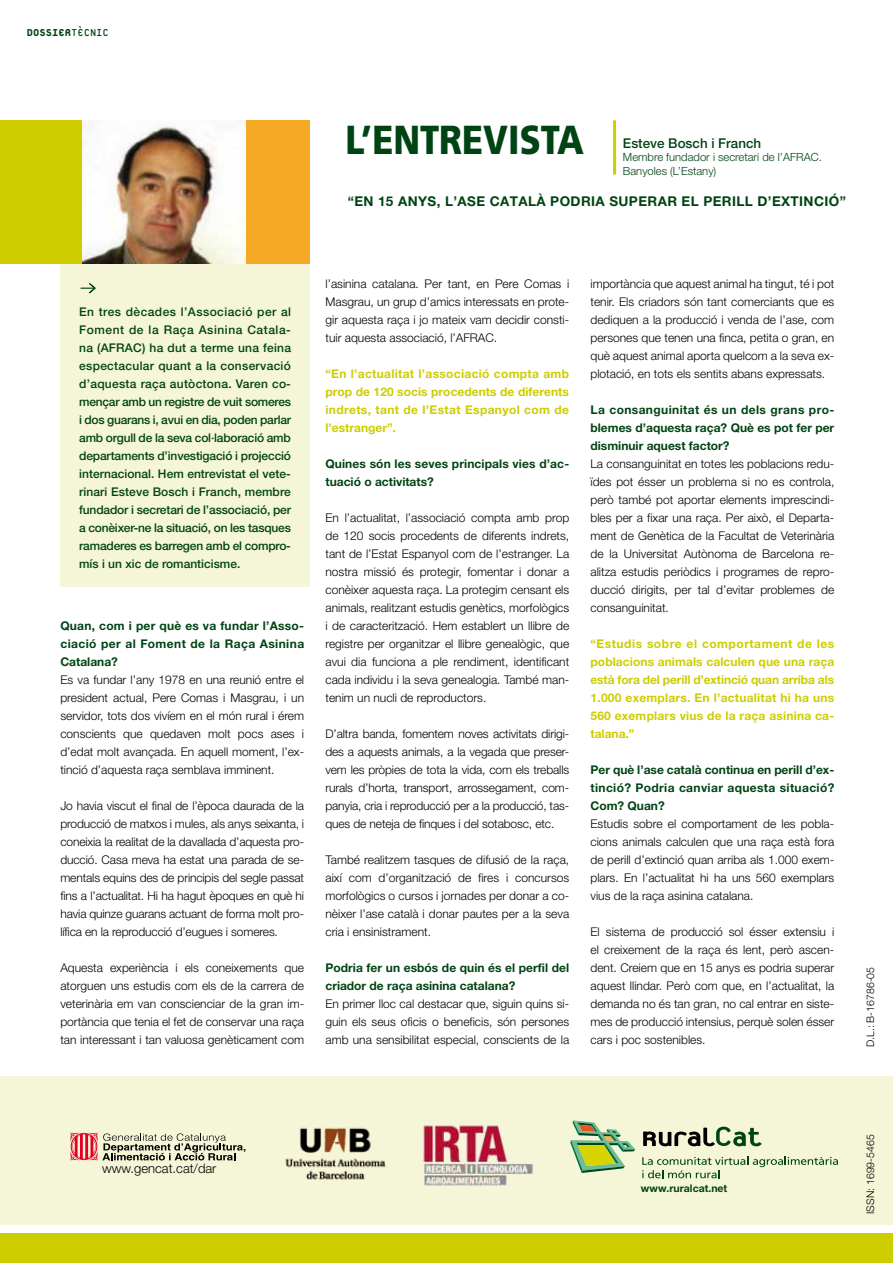
<style>
.page{position:relative;width:893px;height:1263px;background:#fff}
.page>*{position:absolute;margin:0;border:0;box-sizing:border-box;transform-origin:0 0}
.t1{font:900 40.5px "Frutiger";color:#004413;scale:.85 1}
.t2{font:800 15px "Platelet";color:#004413;scale:.91 1}
.t3{font:700 13.5px "Helvetica Neue LT Pro";color:#004413}
.t4{font:500 13.5px "Helvetica Neue LT Pro";color:#004413}
.t5{font:300 13.05px "Helvetica Neue LT Pro";color:#000}
.t6{font:300 12px/18px "Helvetica Neue LT Pro";color:#000;text-align:justify}
.t7{font:500 12px/18px "Helvetica Neue LT Pro";letter-spacing:-.015em;color:#004413;text-align:justify}
.t8{font:700 12px/18px "Helvetica Neue LT Pro";letter-spacing:.005em;color:#004413;text-align:justify}
.t9{font:700 12px/18px "Helvetica Neue LT Pro";letter-spacing:.015em;color:#cdcd00;text-align:justify}
.t10{font:300 11.25px/13.5px "Helvetica Neue LT Pro";color:#004413}
.t11{font:300 10.5px "Helvetica Neue LT Pro";color:#000}
.t12{font:700 10.5px "Helvetica Neue LT Pro";color:#004413}
.s1{font-weight:400}
</style>
<div class="page">
<div style="left:0;top:1233px;width:893px;height:30px;background:#cdcd00"></div>
<div style="left:60px;top:261px;width:249px;height:326px;background:#f5f5d8"></div>
<svg style="left:80px;top:283px;width:16px;height:10px"></svg>
<div style="left:245px;top:120px;width:64px;height:144px;background:#f6a924"></div>
<div style="left:0;top:120px;width:87px;height:144px;background:#cdcd00"></div>
<div style="left:0;top:1076px;width:893px;height:149px;background:#f5f5d8"></div>
<svg style="left:642px;top:1157px;width:196px;height:21px"></svg>
<svg style="left:643px;top:1127px;width:119px;height:19px"></svg>
<svg style="left:570px;top:1120px;width:65px;height:53px"></svg>
<svg style="left:70px;top:1132px;width:175px;height:28px"></svg>
<hr style="left:613px;top:120px;width:3px;height:55px;background:#cdcd00">
<img style="left:82px;top:120px;width:163px;height:144px">
<img style="left:285px;top:1127px;width:101px;height:53px">
<img style="left:418px;top:1120px;width:116px;height:66px">
<p class="t2" style="left:27px;top:26px;width:92px">DOSSIER<span class="s1">TÈCNIC</span></p>
<h1 class="t1" style="left:346px;top:115px;width:282px">L’ENTREVISTA</h1>
<p class="t4" style="left:623px;top:135px;width:140px">Esteve Bosch i Franch</p>
<p class="t10" style="left:623px;top:150px;width:200px">Membre fundador i secretari de l’AFRAC.<br>Banyoles (L’Estany)</p>
<p class="t3" style="left:348px;top:192px;width:61px">“En 15 anys</p>
<p class="t3" style="left:437px;top:192px;width:31px">, l’ase</p>
<p class="t3" style="left:490px;top:192px;width:11px">català</p>
<p class="t3" style="left:550px;top:192px;width:10px">podria</p>
<p class="t3" style="left:609px;top:192px;width:11px">superar</p>
<p class="t3" style="left:682px;top:192px;width:31px">el perill</p>
<p class="t3" style="left:757px;top:192px;width:24px">d’extinci</p>
<p class="t3" style="left:829px;top:192px;width:19px">ó”</p>
<p class="t7" style="left:79px;top:303px;width:213px">En tres dècades l’Associació per al Foment de la Raça Asinina Catala&shy;na (AFRAC) ha dut a terme una feina espectacular quant a la conservació d’aquesta raça autòctona. Varen co&shy;mençar amb un registre de vuit someres i dos guarans i, avui en dia, poden parlar amb orgull de la seva col·laboració amb departaments d’investigació i projecció internacional. Hem entrevistat el vete&shy;rinari Esteve Bosch i Franch, membre fundador i secretari de l’associació, per a conèixer-ne la situació, on les tasques ramaderes es barregen amb el compro&shy;mís i un xic de romanticisme.</p>
<p class="t8" style="left:60px;top:616px;width:245px">Quan, com i per què es va fundar l’Asso&shy;ciació per al Foment de la Raça Asinina Catalana?</p>
<p class="t6" style="left:60px;top:670px;width:245px">Es va fundar l’any 1978 en una reunió entre el president actual, Pere Comas i Masgrau, i un servidor, tots dos vivíem en el món rural i érem conscients que quedaven molt pocs ases i d’edat molt avançada. En aquell moment, l’ex&shy;tinció d’aquesta raça semblava imminent.</p>
<p class="t6" style="left:60px;top:796px;width:245px">Jo havia viscut el final de l’època daurada de la producció de matxos i mules, als anys seixanta, i coneixia la realitat de la davallada d’aquesta pro&shy;ducció. Casa meva ha estat una parada de se&shy;mentals equins des de principis del segle passat fins a l’actualitat. Hi ha hagut èpoques en què hi havia quinze guarans actuant de forma molt pro&shy;lífica en la reproducció d’eugues i someres.</p>
<p class="t6" style="left:60px;top:958px;width:245px">Aquesta experiència i els coneixements que atorguen uns estudis com els de la carrera de veterinària em van conscienciar de la gran im&shy;portància que tenia el fet de conservar una raça tan interessant i tan valuosa genèticament com</p>
<p class="t6" style="left:325px;top:274px;width:245px">l’asinina catalana. Per tant, en Pere Comas i Masgrau, un grup d’amics interessats en prote&shy;gir aquesta raça i jo mateix vam decidir consti&shy;tuir aquesta associació, l’AFRAC.</p>
<p class="t9" style="left:325px;top:364px;width:245px">“En l’actualitat l’associació compta amb prop de 120 socis procedents de diferents indrets, tant de l’Estat Espanyol com de l’estranger”.</p>
<p class="t8" style="left:325px;top:454px;width:245px">Quines són les seves principals vies d’ac&shy;tuació o activitats?</p>
<p class="t6" style="left:325px;top:508px;width:245px">En l’actualitat, l’associació compta amb prop de 120 socis procedents de diferents indrets, tant de l’Estat Espanyol com de l’estranger. La nostra missió és protegir, fomentar i donar a conèixer aquesta raça. La protegim censant els animals, realitzant estudis genètics, morfològics i de caracterització. Hem establert un llibre de registre per organitzar el llibre genealògic, que avui dia funciona a ple rendiment, identificant cada individu i la seva genealogia. També man&shy;tenim un nucli de reproductors.</p>
<p class="t6" style="left:325px;top:724px;width:245px">D’altra banda, fomentem noves activitats dirigi&shy;des a aquests animals, a la vegada que preser&shy;vem les pròpies de tota la vida, com els treballs rurals d’horta, transport, arrossegament, com&shy;panyia, cria i reproducció per a la producció, tas&shy;ques de neteja de finques i del sotabosc, etc.</p>
<p class="t6" style="left:325px;top:850px;width:245px">També realitzem tasques de difusió de la raça, així com d’organització de fires i concursos morfològics o cursos i jornades per donar a co&shy;nèixer l’ase català i donar pautes per a la seva cria i ensinistrament.</p>
<p class="t8" style="left:325px;top:958px;width:245px">Podria fer un esbós de quin és el perfil del criador de raça asinina catalana?</p>
<p class="t6" style="left:325px;top:994px;width:245px">En primer lloc cal destacar que, siguin quins si&shy;guin els seus oficis o beneficis, són persones amb una sensibilitat especial, conscients de la</p>
<p class="t6" style="left:590px;top:275px;width:245px">importància que aquest animal ha tingut, té i pot tenir. Els criadors són tant comerciants que es dediquen a la producció i venda de l’ase, com persones que tenen una finca, petita o gran, en què aquest animal aporta quelcom a la seva ex&shy;plotació, en tots els sentits abans expressats.</p>
<p class="t8" style="left:590px;top:401px;width:245px">La consanguinitat és un dels grans pro&shy;blemes d’aquesta raça? Què es pot fer per disminuir aquest factor?</p>
<p class="t6" style="left:590px;top:455px;width:245px">La consanguinitat en totes les poblacions redu&shy;ïdes pot ésser un problema si no es controla, però també pot aportar elements imprescindi&shy;bles per a fixar una raça. Per això, el Departa&shy;ment de Genètica de la Facultat de Veterinària de la Universitat Autònoma de Barcelona re&shy;alitza estudis periòdics i programes de repro&shy;ducció dirigits, per tal d’evitar problemes de consanguinitat.</p>
<p class="t9" style="left:590px;top:635px;width:245px">“Estudis sobre el comportament de les poblacions animals calculen que una raça està fora del perill d’extinció quan arriba als 1.000 exemplars. En l’actualitat hi ha uns 560 exemplars vius de la raça asinina ca&shy;talana.”</p>
<p class="t8" style="left:590px;top:761px;width:245px">Per què l’ase català continua en perill d’ex&shy;tinció? Podria canviar aquesta situació?<br>Com? Quan?</p>
<p class="t6" style="left:590px;top:815px;width:245px">Estudis sobre el comportament de les pobla&shy;cions animals calculen que una raça està fora de perill d’extinció quan arriba als 1.000 exem&shy;plars. En l’actualitat hi ha uns 560 exemplars vius de la raça asinina catalana.</p>
<p class="t6" style="left:590px;top:923px;width:245px">El sistema de producció sol ésser extensiu i el creixement de la raça és lent, però ascen&shy;dent. Creiem que en 15 anys es podria superar aquest llindar. Però com que, en l’actualitat, la demanda no és tan gran, no cal entrar en siste&shy;mes de producció intensius, perquè solen ésser cars i poc sostenibles.</p>
<p class="t11" style="left:864px;top:1047px;width:82px;rotate:-90deg">D.L.: B-16786-05</p>
<p class="t5" style="left:102px;top:1160px;width:116px">www.gencat.cat/dar</p>
<p class="t12" style="left:641px;top:1182px;width:88px">www.ruralcat.net</p>
<p class="t11" style="left:864px;top:1214px;width:81px;rotate:-90deg">ISSN: 1699-5465</p>
</div>
